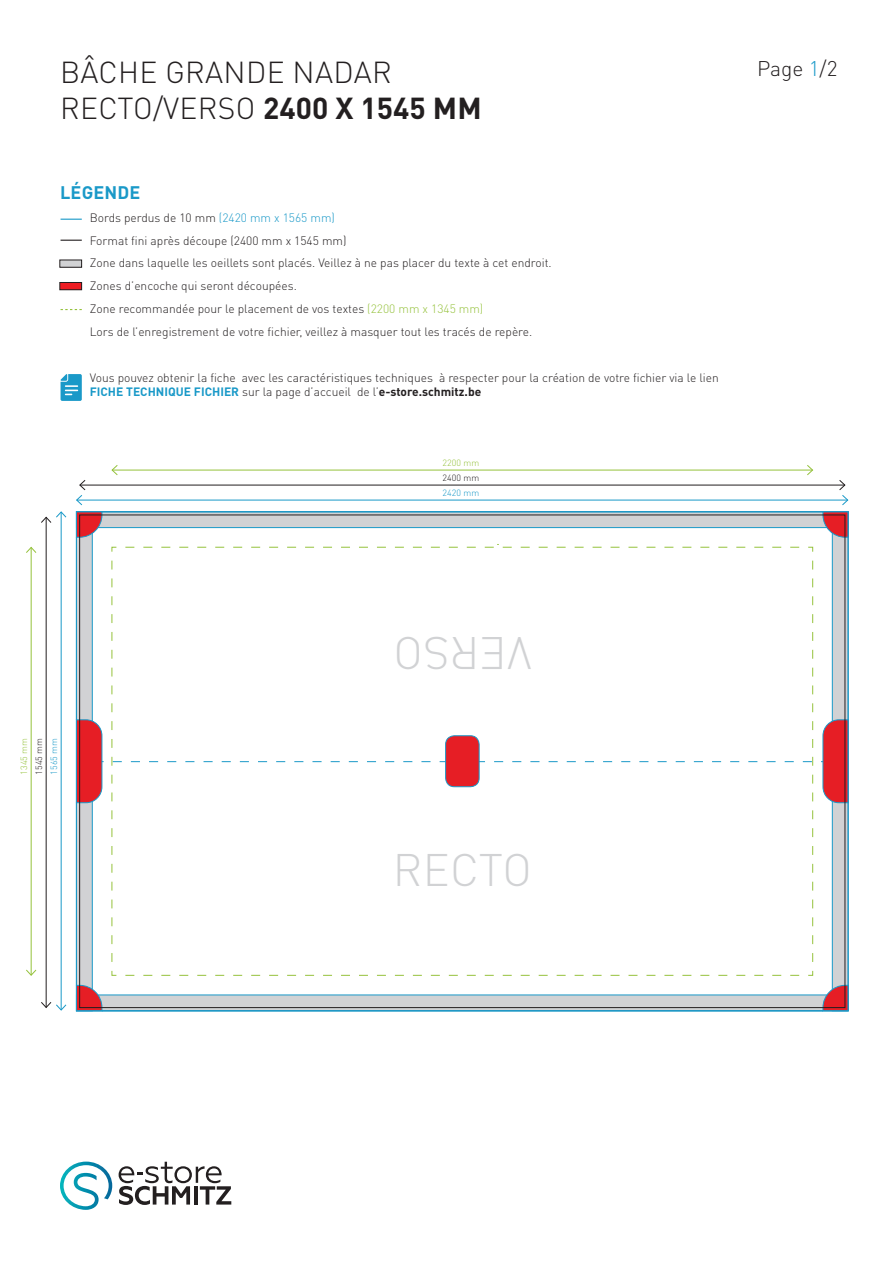
<style>
.page{position:relative;width:893px;height:1263px;background:#fff}
.page>*{position:absolute;margin:0;border:0;box-sizing:border-box;transform-origin:0 0}
.t1{font:300 45px "DIN Pro";letter-spacing:.01em;color:#d1d2d4}
.t2{font:300 30px "DIN Pro";letter-spacing:.01em;color:#231f20}
.t3{font:300 21px "DIN Pro";color:#231f20}
.t4{font:700 18px "DIN Pro";letter-spacing:.01em;color:#1a99c8}
.t5{font:300 12px/14.4px "DIN Pro";color:#231f20}
.t6{font:300 9px "DIN Pro";color:#231f20}
.t7{font:300 9px "DIN Pro";color:#95c23c}
.t8{font:300 9px "DIN Pro";color:#1a99c8}
.s1{font-weight:700}
.s2{color:#1a99c8}
.s3{color:#95c23c}
.s4{font-weight:700;color:#1a99c8}
</style>
<div class="page">
<svg style="left:119px;top:1162px;width:112px;height:43px"></svg>
<svg style="left:60px;top:1161px;width:52px;height:49px"></svg>
<svg style="left:60px;top:374px;width:22px;height:27px"></svg>
<svg style="left:61px;top:240px;width:21px;height:1px"></svg>
<svg style="left:61px;top:309px;width:21px;height:1px"></svg>
<div style="left:60px;top:260px;width:22px;height:7px;background:#d1d2d4"></div>
<svg style="left:61px;top:219px;width:21px;height:1px"></svg>
<div style="left:60px;top:282px;width:22px;height:8px;background:#ee1d23"></div>
<div style="left:60px;top:282px;width:22px;height:8px;border:1px solid #231f20"></div>
<hr style="left:80px;top:485px;width:765px;height:1px;background:#231f20">
<hr style="left:112px;top:470px;width:700px;height:1px;background:#95c23c">
<svg style="left:111px;top:465px;width:7px;height:10px"></svg>
<svg style="left:806px;top:465px;width:8px;height:11px"></svg>
<hr style="left:46px;top:517px;width:1px;height:490px;background:#231f20">
<hr style="left:31px;top:547px;width:1px;height:428px;background:#95c23c">
<svg style="left:26px;top:969px;width:11px;height:7px"></svg>
<svg style="left:26px;top:546px;width:11px;height:8px"></svg>
<hr style="left:77px;top:500px;width:771px;height:1px;background:#1a99c8">
<svg style="left:76px;top:480px;width:10px;height:26px"></svg>
<svg style="left:838px;top:480px;width:11px;height:26px"></svg>
<hr style="left:61px;top:512px;width:1px;height:498px;background:#1a99c8">
<svg style="left:41px;top:1001px;width:26px;height:10px"></svg>
<svg style="left:41px;top:511px;width:26px;height:13px"></svg>
<svg style="left:78px;top:511px;width:771px;height:500px"></svg>
<svg style="left:78px;top:556px;width:768px;height:410px"></svg>
<svg style="left:111px;top:546px;width:702px;height:430px"></svg>
<div style="left:446px;top:736px;width:33px;height:51px;background:#e61e25;border-radius:9px"></div>
<div style="left:446px;top:736px;width:33px;height:51px;border:1px solid #1a99c8;border-radius:9px"></div>
<svg style="left:121px;top:544px;width:678px;height:4px"></svg>
<p class="t2" style="left:60px;top:52px;width:333px">BÂCHE GRANDE NADAR</p>
<p class="t2" style="left:60px;top:88px;width:423px">RECTO/VERSO <span class="s1">2400 X 1545 MM</span></p>
<p class="t4" style="left:60px;top:180px;width:82px">LÉGENDE</p>
<p class="t5" style="left:90px;top:210px;width:247px">Bords perdus de 10 mm <span class="s2">(2420 mm x 1565 mm)</span></p>
<p class="t5" style="left:90px;top:232px;width:258px">Format fini après découpe (2400 mm x 1545 mm)</p>
<p class="t5" style="left:90px;top:255px;width:464px">Zone dans laquelle les oeillets sont placés. Veillez à ne pas placer du texte à cet endroit.</p>
<p class="t5" style="left:90px;top:278px;width:209px">Zones d’encoche qui seront découpées.</p>
<p class="t5" style="left:90px;top:301px;width:395px">Zone recommandée pour le placement de vos textes <span class="s3">(2200 mm x 1345 mm)</span></p>
<p class="t5" style="left:90px;top:324px;width:444px">Lors de l’enregistrement de votre fichier, veillez à masquer tout les tracés de repère.</p>
<p class="t5" style="left:90px;top:370px;width:630px">Vous pouvez obtenir la fiche avec les caractéristiques techniques à respecter pour la création de votre fichier via le lien<br><span class="s4">FICHE TECHNIQUE FICHIER</span> sur la page d’accueil de l’<span class="s1">e-store.schmitz.be</span></p>
<p class="t7" style="left:443px;top:457px;width:38px">2200 mm</p>
<p class="t6" style="left:443px;top:472px;width:38px">2400 mm</p>
<p class="t8" style="left:443px;top:487px;width:38px">2420 mm</p>
<p class="t3" style="left:757px;top:54px;width:82px">Page <span class="s2">1</span>/2</p>
<p class="t7" style="left:18px;top:775px;width:38px;rotate:-90deg">1345 mm</p>
<p class="t6" style="left:33px;top:775px;width:38px;rotate:-90deg">1545 mm</p>
<p class="t8" style="left:48px;top:775px;width:38px;rotate:-90deg">1565 mm</p>
<p class="t1" style="left:531px;top:684px;width:140px;rotate:-180deg">VERSO</p>
<p class="t1" style="left:393px;top:839px;width:141px">RECTO</p>
</div>
